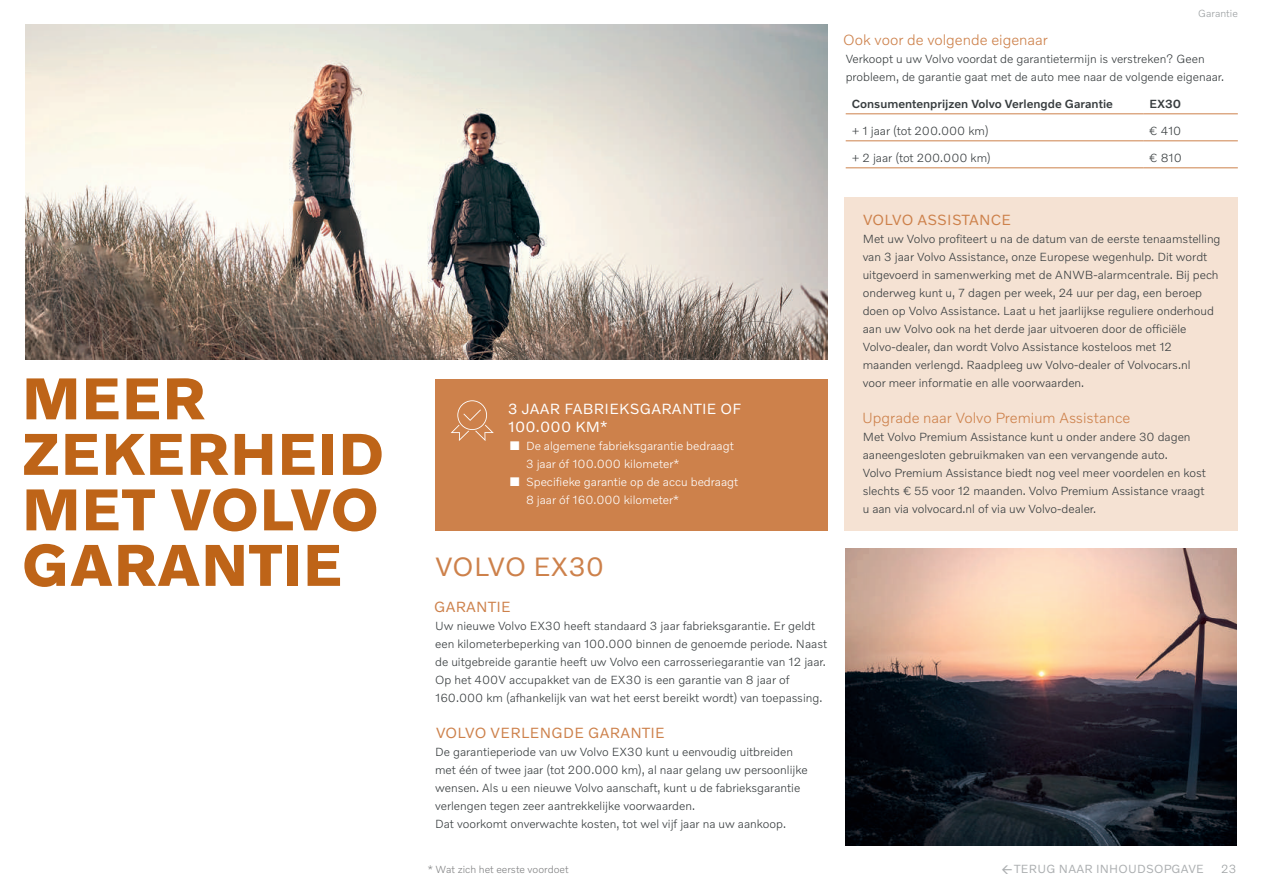
<style>
.page{position:relative;width:1263px;height:893px;background:#fff}
.page>*{position:absolute;margin:0;border:0;box-sizing:border-box;transform-origin:0 0}
.t1{font:700 60px/55.5px "Volvo Novum";letter-spacing:.02em;color:#be6418}
.t2{font:27px "Volvo Novum";color:#cd814b}
.t3{font:300 15px "Volvo Novum";color:#cd814b}
.t4{font:15px/18px "Volvo Novum";letter-spacing:.02em;color:#fff}
.t5{font:15px "Volvo Novum";letter-spacing:.02em;color:#cd814b}
.t6{font:15px "Volvo Novum";color:#cd814b}
.t7{font:300 12px/18px "Volvo Novum";color:#383d3f}
.t8{font:300 12px/18px "Volvo Novum";color:#fff}
.t9{font:500 12px "Volvo Novum";color:#383d3f}
.t10{font:12px "Volvo Novum";letter-spacing:.02em;color:#acafb1}
.t11{font:300 12px "Volvo Novum";color:#9b9fa1}
.t12{font:300 10.5px "Volvo Novum";color:#818283}
.t13{font:300 10.5px "Volvo Novum";color:#9b9fa1}
</style>
<div class="page">
<div style="left:844px;top:198px;width:393px;height:333px;background:#f5e2d3"></div>
<img style="left:26px;top:24px;width:802px;height:336px">
<hr style="left:846px;top:113px;width:297px;height:1px;background:#cd814b">
<hr style="left:1143px;top:113px;width:95px;height:1px;background:#cd814b">
<hr style="left:846px;top:140px;width:297px;height:1px;background:#cd814b">
<hr style="left:1143px;top:140px;width:95px;height:1px;background:#cd814b">
<hr style="left:846px;top:167px;width:297px;height:1px;background:#cd814b">
<hr style="left:1143px;top:167px;width:95px;height:1px;background:#cd814b">
<div style="left:436px;top:379px;width:392px;height:152px;background:#cd814b"></div>
<svg style="left:451px;top:400px;width:43px;height:41px"></svg>
<img style="left:846px;top:549px;width:390px;height:297px">
<h1 class="t1" style="left:22px;top:368px;width:363px">MEER<br>ZEKERHEID<br>MET VOLVO<br>GARANTIE</h1>
<p class="t13" style="left:1198px;top:7px;width:41px">Garantie</p>
<p class="t3" style="left:843px;top:30px;width:206px">Ook voor de volgende eigenaar</p>
<p class="t7" style="left:846px;top:49px;width:380px">Verkoopt u uw Volvo voordat de garantietermijn is verstreken? Geen probleem, de garantie gaat met de auto mee naar de volgende eigenaar.</p>
<p class="t9" style="left:852px;top:96px;width:263px">Consumentenprijzen Volvo Verlengde Garantie</p>
<p class="t9" style="left:1149px;top:96px;width:33px">EX30</p>
<p class="t7" style="left:852px;top:121px;width:138px">+ 1 jaar (tot 200.000 km)</p>
<p class="t7" style="left:1149px;top:121px;width:34px">€ 410</p>
<p class="t7" style="left:852px;top:148px;width:141px">+ 2 jaar (tot 200.000 km)</p>
<p class="t7" style="left:1149px;top:148px;width:34px">€ 810</p>
<p class="t4" style="left:508px;top:399px;width:235px">3 JAAR FABRIEKSGARANTIE OF<br>100.000 KM*</p>
<p class="t8" style="left:526px;top:436px;width:214px">De algemene fabrieksgarantie bedraagt 3 jaar óf 100.000 kilometer*<br>Specifieke garantie op de accu bedraagt 8 jaar óf 160.000 kilometer*</p>
<h2 class="t2" style="left:435px;top:549px;width:170px">VOLVO EX30</h2>
<p class="t5" style="left:434px;top:597px;width:78px">GARANTIE</p>
<p class="t7" style="left:435px;top:616px;width:394px">Uw nieuwe Volvo EX30 heeft standaard 3 jaar fabrieksgarantie. Er geldt een kilometerbeperking van 100.000 binnen de genoemde periode. Naast de uitgebreide garantie heeft uw Volvo een carrosseriegarantie van 12 jaar.<br>Op het 400V accupakket van de EX30 is een garantie van 8 jaar of 160.000 km (afhankelijk van wat het eerst bereikt wordt) van toepassing.</p>
<p class="t5" style="left:436px;top:723px;width:230px">VOLVO VERLENGDE GARANTIE</p>
<p class="t7" style="left:435px;top:742px;width:374px">De garantieperiode van uw Volvo EX30 kunt u eenvoudig uitbreiden met één of twee jaar (tot 200.000 km), al naar gelang uw persoonlijke wensen. Als u een nieuwe Volvo aanschaft, kunt u de fabrieksgarantie verlengen tegen zeer aantrekkelijke voorwaarden.<br>Dat voorkomt onverwachte kosten, tot wel vijf jaar na uw aankoop.</p>
<p class="t12" style="left:428px;top:863px;width:142px">* Wat zich het eerste voordoet</p>
<p class="t6" style="left:863px;top:210px;width:150px">VOLVO ASSISTANCE</p>
<p class="t7" style="left:863px;top:229px;width:359px">Met uw Volvo profiteert u na de datum van de eerste tenaamstelling van 3 jaar Volvo Assistance, onze Europese wegenhulp. Dit wordt uitgevoerd in samenwerking met de ANWB-alarmcentrale. Bij pech onderweg kunt u, 7 dagen per week, 24 uur per dag, een beroep doen op Volvo Assistance. Laat u het jaarlijkse reguliere onderhoud aan uw Volvo ook na het derde jaar uitvoeren door de officiële Volvo-dealer, dan wordt Volvo Assistance kosteloos met 12 maanden verlengd. Raadpleeg uw Volvo-dealer of Volvocars.nl<br>voor meer informatie en alle voorwaarden.</p>
<p class="t3" style="left:862px;top:408px;width:270px">Upgrade naar Volvo Premium Assistance</p>
<p class="t7" style="left:863px;top:427px;width:345px">Met Volvo Premium Assistance kunt u onder andere 30 dagen aaneengesloten gebruikmaken van een vervangende auto.<br>Volvo Premium Assistance biedt nog veel meer voordelen en kost slechts € 55 voor 12 maanden. Volvo Premium Assistance vraagt u aan via volvocard.nl of via uw Volvo-dealer.</p>
<p class="t10" style="left:1014px;top:861px;width:191px">TERUG NAAR INHOUDSOPGAVE</p>
<p class="t11" style="left:1221px;top:861px;width:17px">23</p>
</div>
